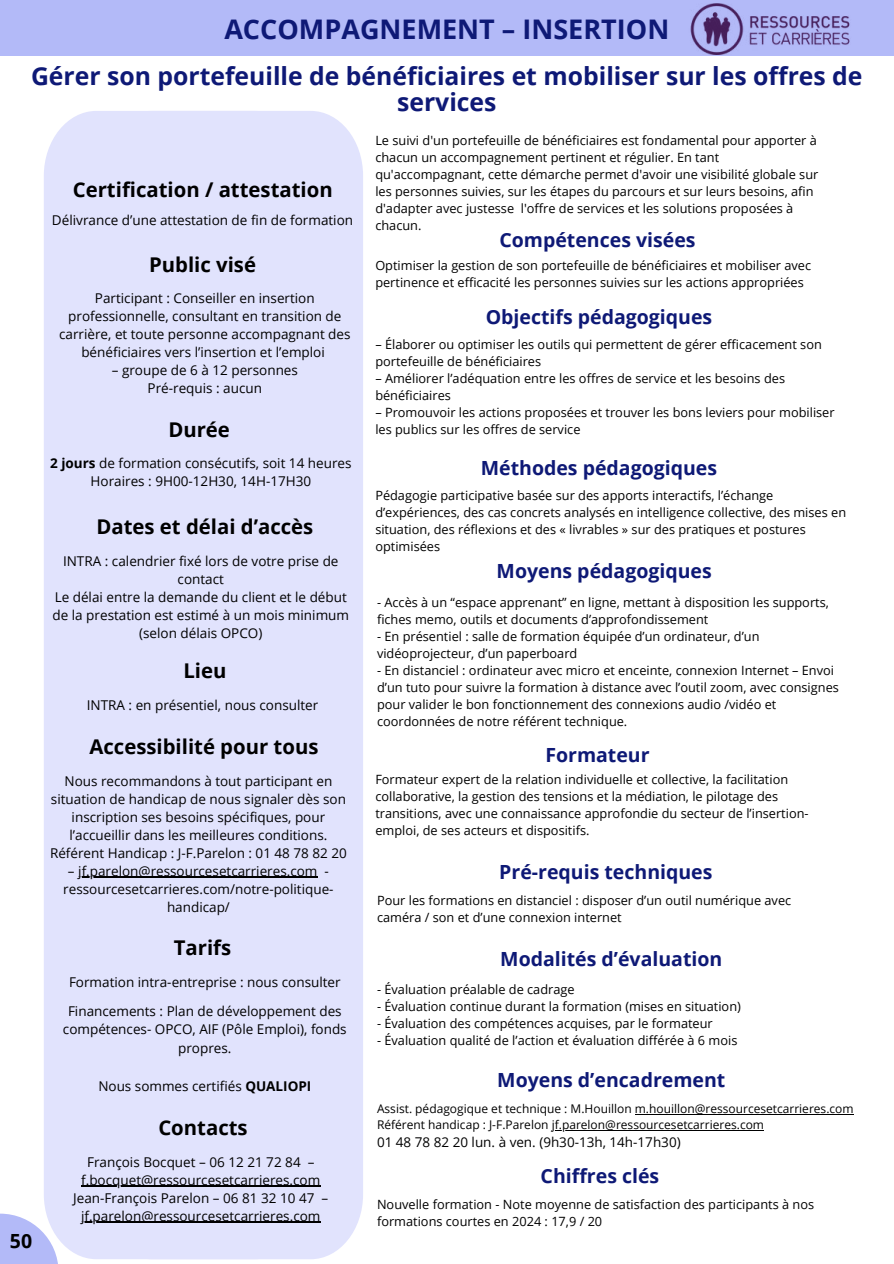
<style>
.page{position:relative;width:894px;height:1264px;background:#fff}
.page>*{position:absolute;margin:0;border:0;box-sizing:border-box;transform-origin:0 0}
.t1{font:700 27px "Open Sans";color:#0e1976}
.t2{font:700 24.75px/25.8px "Open Sans";color:#0e1976;text-align:center}
.t3{font:700 20.25px "Open Sans";color:#000}
.t4{font:700 19.5px "Open Sans";color:#0e1976}
.t5{font:700 19.5px "Open Sans";color:#000}
.t6{font:13.5px/18px "Open Sans";color:#000;text-align:center}
.t7{font:12.75px/17px "Open Sans";color:#000}
.t8{font:12px/15.9px "Open Sans";color:#000}
.s1{font-weight:700}
</style>
<div class="page">
<div style="left:0;top:0;width:893px;height:55px;background:#b3baf8"></div>
<img style="left:690px;top:3px;width:160px;height:52px">
<svg style="left:307px;top:111px;width:56px;height:1148px;background:#e3e5fd"></svg>
<div style="left:307px;top:126px;width:44px;height:1118px;background:#e1e3fd"></div>
<div style="left:44px;top:111px;width:263px;height:1148px;background:#e1e3fd"></div>
<div style="left:56px;top:126px;width:239px;height:1118px;background:#e1e3fd"></div>
<hr style="left:81px;top:1185px;width:239px;height:1px;background:#000">
<hr style="left:81px;top:1221px;width:239px;height:1px;background:#000">
<hr style="left:78px;top:876px;width:239px;height:1px;background:#000">
<svg style="left:0;top:1213px;width:59px;height:50px;fill:#b3baf8"></svg>
<hr style="left:634px;top:1114px;width:219px;height:1px;background:#000">
<hr style="left:551px;top:1130px;width:212px;height:1px;background:#000">
<h1 class="t1" style="left:224px;top:10px;width:446px">ACCOMPAGNEMENT – INSERTION</h1>
<h2 class="t2" style="left:31px;top:62px;width:832px">Gérer son portefeuille de bénéficiaires et mobiliser sur les offres de services</h2>
<h3 class="t5" style="left:10px;top:1226px;width:24px">50</h3>
<h3 class="t3" style="left:73px;top:175px;width:261px">Certification / attestation</h3>
<p class="t6" style="left:52px;top:211px;width:302px">Délivrance d’une attestation de fin de formation</p>
<h3 class="t3" style="left:149px;top:251px;width:108px">Public visé</h3>
<p class="t6" style="left:59px;top:288px;width:293px">Participant : Conseiller en insertion professionnelle, consultant en transition de carrière, et toute personne accompagnant des bénéficiaires vers l’insertion et l’emploi</p>
<p class="t6" style="left:112px;top:360px;width:188px">– groupe de 6 à 12 personnes<br>Pré-requis : aucun</p>
<h3 class="t3" style="left:168px;top:415px;width:63px">Durée</h3>
<p class="t6" style="left:50px;top:454px;width:303px"><span class="s1">2 jours</span> de formation consécutifs, soit 14 heures<br>Horaires : 9H00-12H30, 14H-17H30</p>
<h3 class="t3" style="left:96px;top:512px;width:218px">Dates et délai d’accès</h3>
<p class="t6" style="left:52px;top:551px;width:298px">INTRA : calendrier fixé lors de votre prise de contact<br>Le délai entre la demande du client et le début de la prestation est estimé à un mois minimum (selon délais OPCO)</p>
<h3 class="t3" style="left:183px;top:656px;width:45px">Lieu</h3>
<p class="t6" style="left:87px;top:695px;width:233px">INTRA : en présentiel, nous consulter</p>
<h3 class="t3" style="left:89px;top:732px;width:230px">Accessibilité pour tous</h3>
<p class="t6" style="left:50px;top:771px;width:298px">Nous recommandons à tout participant en situation de handicap de nous signaler dès son inscription ses besoins spécifiques, pour l’accueillir dans les meilleures conditions.<br>Référent Handicap : J-F.Parelon : 01 48 78 82 20</p>
<p class="t6" style="left:63px;top:861px;width:272px">– jf.parelon@ressourcesetcarrieres.com - ressourcesetcarrieres.com/notre-politique&shy;handicap/</p>
<h3 class="t3" style="left:174px;top:933px;width:59px">Tarifs</h3>
<p class="t6" style="left:68px;top:967px;width:275px;line-height:28.8px;text-align:left">Formation intra-entreprise : nous consulter<br>Financements : Plan de développement des</p>
<p class="t6" style="left:63px;top:1019px;width:285px;line-height:18.8px">compétences- OPCO, AIF (Pôle Emploi), fonds propres.</p>
<p class="t6" style="left:98px;top:1076px;width:214px">Nous sommes certifiés <span class="s1">QUALIOPI</span></p>
<h3 class="t3" style="left:158px;top:1113px;width:91px">Contacts</h3>
<p class="t6" style="left:73px;top:1152px;width:256px">François Bocquet – 06 12 21 72 84 – f.bocquet@ressourcesetcarrieres.com Jean-François Parelon – 06 81 32 10 47 – jf.parelon@ressourcesetcarrieres.com</p>
<p class="t7" style="left:375px;top:132px;width:444px">Le suivi d'un portefeuille de bénéficiaires est fondamental pour apporter à chacun un accompagnement pertinent et régulier. En tant qu'accompagnant, cette démarche permet d'avoir une visibilité globale sur les personnes suivies, sur les étapes du parcours et sur leurs besoins, afin d'adapter avec justesse l'offre de services et les solutions proposées à chacun.</p>
<h3 class="t4" style="left:499px;top:226px;width:198px">Compétences visées</h3>
<p class="t7" style="left:375px;top:257px;width:437px">Optimiser la gestion de son portefeuille de bénéficiaires et mobiliser avec pertinence et efficacité les personnes suivies sur les actions appropriées</p>
<h3 class="t4" style="left:485px;top:303px;width:228px">Objectifs pédagogiques</h3>
<p class="t7" style="left:375px;top:335px;width:448px">– Élaborer ou optimiser les outils qui permettent de gérer efficacement son portefeuille de bénéficiaires</p>
<p class="t7" style="left:375px;top:369px;width:411px">– Améliorer l’adéquation entre les offres de service et les besoins des bénéficiaires</p>
<p class="t7" style="left:375px;top:403px;width:460px">– Promouvoir les actions proposées et trouver les bons leviers pour mobiliser les publics sur les offres de service</p>
<h3 class="t4" style="left:480px;top:453px;width:238px">Méthodes pédagogiques</h3>
<p class="t7" style="left:375px;top:486px;width:472px">Pédagogie participative basée sur des apports interactifs, l’échange d’expériences, des cas concrets analysés en intelligence collective, des mises en situation, des réflexions et des « livrables » sur des pratiques et postures optimisées</p>
<h3 class="t4" style="left:496px;top:557px;width:216px">Moyens pédagogiques</h3>
<p class="t7" style="left:377px;top:594px;width:453px">- Accès à un “espace apprenant” en ligne, mettant à disposition les supports, fiches memo, outils et documents d’approfondissement</p>
<p class="t7" style="left:377px;top:628px;width:384px">- En présentiel : salle de formation équipée d’un ordinateur, d’un vidéoprojecteur, d’un paperboard</p>
<p class="t7" style="left:377px;top:662px;width:463px">- En distanciel : ordinateur avec micro et enceinte, connexion Internet – Envoi d’un tuto pour suivre la formation à distance avec l’outil zoom, avec consignes pour valider le bon fonctionnement des connexions audio /vidéo et coordonnées de notre référent technique.</p>
<h3 class="t4" style="left:545px;top:741px;width:106px">Formateur</h3>
<p class="t7" style="left:375px;top:770px;width:434px">Formateur expert de la relation individuelle et collective, la facilitation collaborative, la gestion des tensions et la médiation, le pilotage des transitions, avec une connaissance approfondie du secteur de l’insertion&shy;emploi, de ses acteurs et dispositifs.</p>
<h3 class="t4" style="left:499px;top:858px;width:215px">Pré-requis techniques</h3>
<p class="t7" style="left:377px;top:891px;width:415px">Pour les formations en distanciel : disposer d’un outil numérique avec caméra / son et d’une connexion internet</p>
<h3 class="t4" style="left:500px;top:944px;width:223px">Modalités d’évaluation</h3>
<p class="t7" style="left:377px;top:980px;width:199px">- Évaluation préalable de cadrage</p>
<p class="t7" style="left:377px;top:997px;width:365px">- Évaluation continue durant la formation (mises en situation)</p>
<p class="t7" style="left:377px;top:1014px;width:337px">- Évaluation des compétences acquises, par le formateur</p>
<p class="t7" style="left:377px;top:1031px;width:362px">- Évaluation qualité de l’action et évaluation différée à 6 mois</p>
<h3 class="t4" style="left:497px;top:1065px;width:229px">Moyens d’encadrement</h3>
<p class="t8" style="left:377px;top:1100px;width:478px">Assist. pédagogique et technique : M.Houillon m.houillon@ressourcesetcarrieres.com<br>Référent handicap : J-F.Parelon jf.parelon@ressourcesetcarrieres.com</p>
<p class="t6" style="left:377px;top:1133px;width:305px">01 48 78 82 20 lun. à ven. (9h30-13h, 14h-17h30)</p>
<h3 class="t4" style="left:540px;top:1162px;width:120px">Chiffres clés</h3>
<p class="t7" style="left:377px;top:1195px;width:438px">Nouvelle formation - Note moyenne de satisfaction des participants à nos formations courtes en 2024 : 17,9 / 20</p>
</div>
